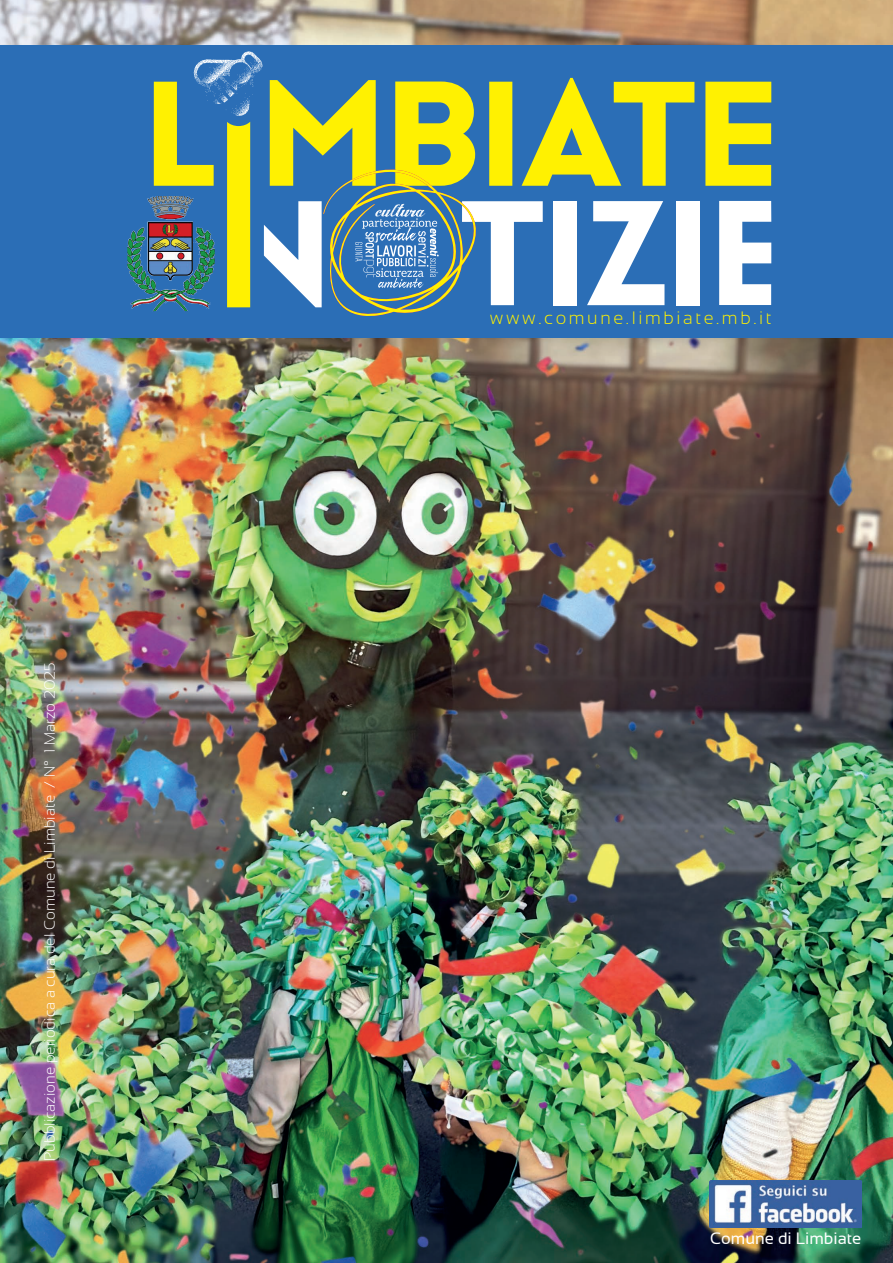
<style>
.page{position:relative;width:893px;height:1263px;background:#fff}
.page>*{position:absolute;margin:0;border:0;box-sizing:border-box;transform-origin:0 0}
.t1{font:300 18px "Sansation";letter-spacing:.145em;color:#fff101}
.t2{font:16.5px "Sansation";color:#fff}
.t3{font:300 15px "Sansation";color:#fff}
</style>
<div class="page">
<img style="left:0;top:0;width:893px;height:1263px">
<div style="left:0;top:45px;width:893px;height:293px;background:#2b6eb6"></div>
<svg style="left:154px;top:78px;width:617px;height:229px"></svg>
<div style="left:676px;top:201px;width:24px;height:104px;background:#fff"></div>
<svg style="left:587px;top:201px;width:77px;height:104px"></svg>
<div style="left:554px;top:201px;width:23px;height:104px;background:#fff"></div>
<svg style="left:719px;top:201px;width:52px;height:104px"></svg>
<svg style="left:264px;top:164px;width:279px;height:152px"></svg>
<img style="left:190px;top:51px;width:79px;height:73px">
<img style="left:709px;top:1181px;width:152px;height:46px">
<img style="left:127px;top:196px;width:88px;height:115px">
<p class="t3" style="left:41px;top:1161px;width:500px;rotate:-90deg">Pubblicazione periodica a cura del Comune di Limbiate / N° 1 Marzo 2025</p>
<p class="t1" style="left:490px;top:308px;width:283px">www.comune.limbiate.mb.it</p>
<p class="t2" style="left:710px;top:1229px;width:153px">Comune di Limbiate</p>
</div>
